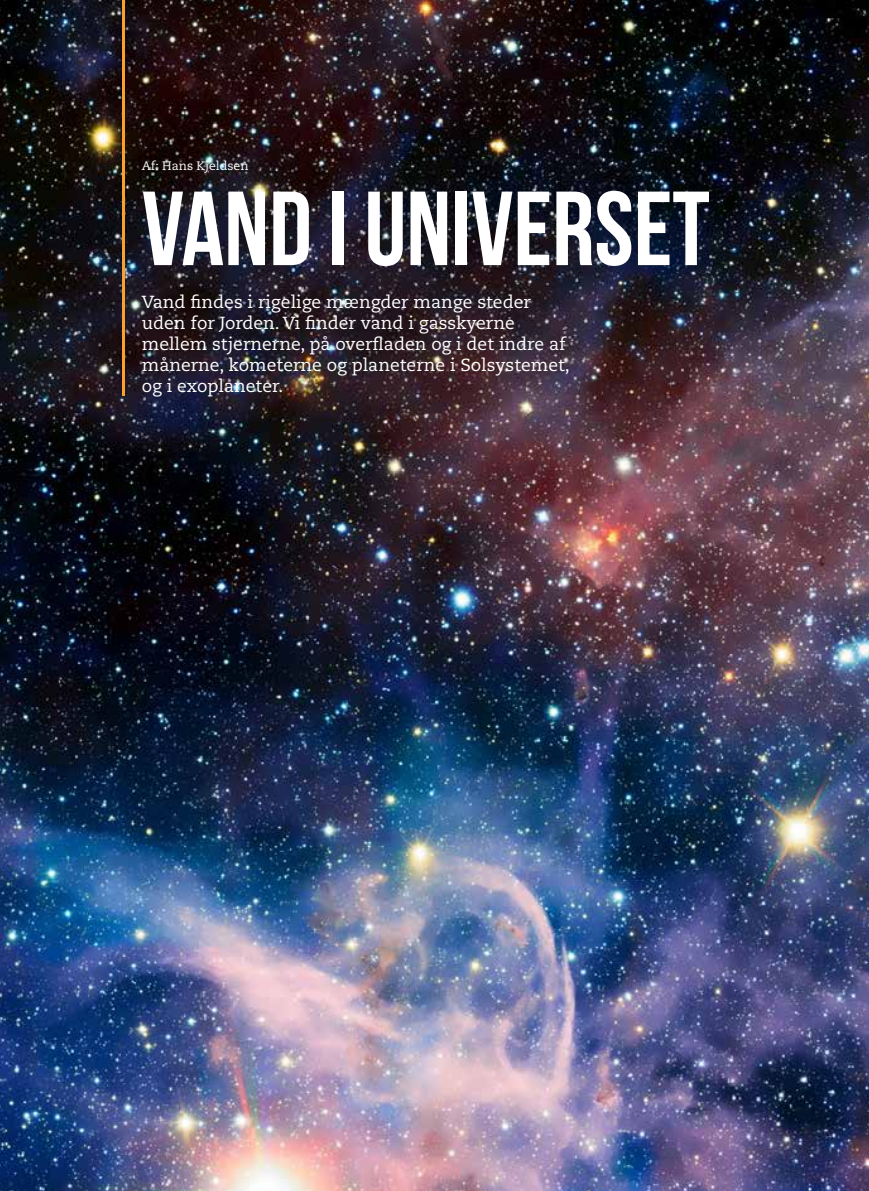
<style>
.page{position:relative;width:869px;height:1191px;background:#fff}
.page>*{position:absolute;margin:0;border:0;box-sizing:border-box;transform-origin:0 0}
.t1{font:105px "Bebas Neue";color:#fff}
.t2{font:17.5px/21px "Caecilia LT Std";color:#fff}
.t3{font:12.25px "Caecilia LT Std";color:#fff}
</style>
<div class="page">
<img style="left:0;top:0;width:868px;height:1191px">
<hr style="left:122px;top:0;width:2px;height:395px;background:#f9a12c">
<p class="t3" style="left:142px;top:159px;width:108px">Af: Hans Kjeldsen</p>
<h1 class="t1" style="left:142px;top:171px;width:569px">VAND I UNIVERSET</h1>
<p class="t2" style="left:142px;top:291px;width:429px">Vand findes i rigelige mængder mange steder uden for Jorden. Vi finder vand i gasskyerne mellem stjernerne, på overfladen og i det indre af månerne, kometerne og planeterne i Solsystemet, og i exoplaneter.</p>
</div>
